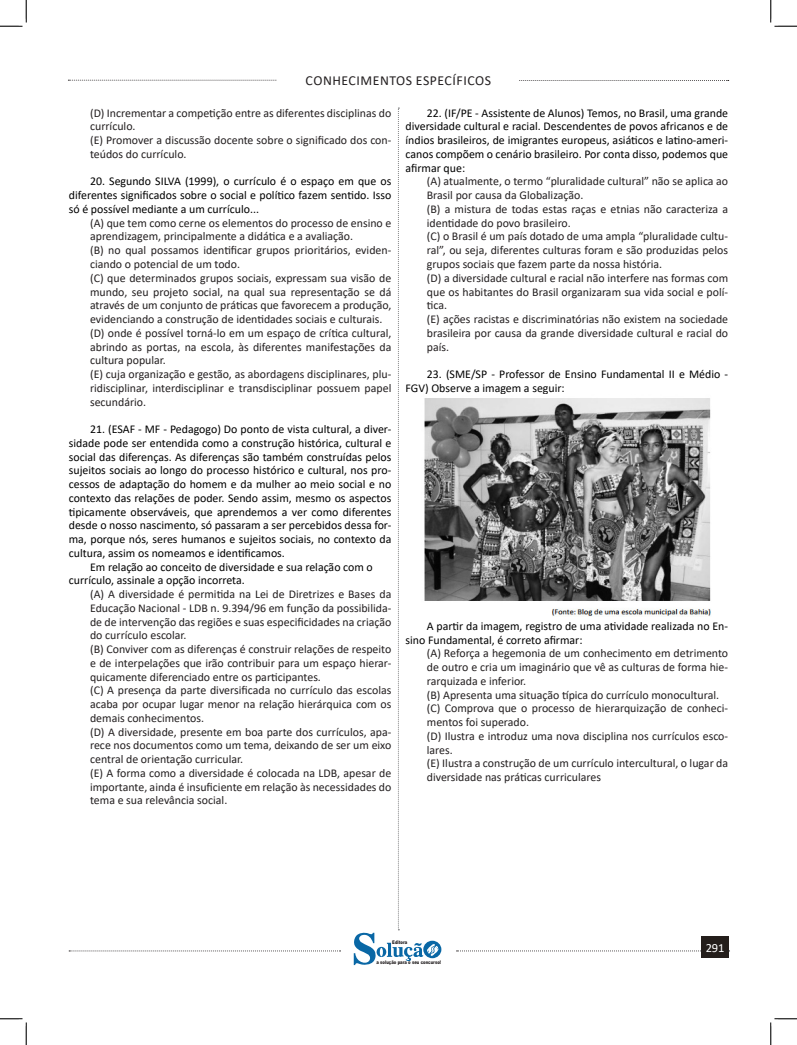
<style>
.page{position:relative;width:797px;height:1045px;background:#fff}
.page>*{position:absolute;margin:0;border:0;box-sizing:border-box;transform-origin:0 0}
.t1{font:13.75px "Calibri";letter-spacing:.04em;color:#231f20}
.t2{font:12.5px "Calibri";color:#fff}
.ALTERNATIVAS{font:11.88px/13.8px "Calibri";color:#231f20;text-align:justify}
.List_Paragraph{font:11.88px/13.8px "Calibri";color:#000;text-align:justify}
.t3{font:900 5px "Arial";color:#231f20;scale:.76 1}
</style>
<div class="page">
<svg style="left:69px;top:950px;width:271px;height:1px"></svg>
<svg style="left:68px;top:80px;width:209px;height:1px"></svg>
<svg style="left:519px;top:80px;width:209px;height:1px"></svg>
<svg style="left:456px;top:950px;width:245px;height:1px"></svg>
<div style="left:701px;top:936px;width:28px;height:22px;background:#241e1b"></div>
<svg style="left:354px;top:108px;width:87px;height:857px"></svg>
<img style="left:421px;top:394px;width:290px;height:222px">
<svg style="left:0;top:0;width:27px;height:27px"></svg>
<svg style="left:0;top:1018px;width:27px;height:27px"></svg>
<svg style="left:770px;top:0;width:27px;height:27px"></svg>
<svg style="left:770px;top:1018px;width:27px;height:27px"></svg>
<p class="t1" style="left:305px;top:71px;width:187px">CONHECIMENTOS ESPECÍFICOS</p>
<p class="ALTERNATIVAS" style="left:90px;top:106px;width:303px">(D) Incrementar a competição entre as diferentes disciplinas do currículo.</p>
<p class="ALTERNATIVAS" style="left:90px;top:133px;width:303px">(E) Promover a discussão docente sobre o significado dos con&shy;teúdos do currículo.</p>
<p class="List_Paragraph" style="left:69px;top:174px;width:324px;text-indent:21px">20. Segundo SILVA (1999), o currículo é o espaço em que os diferentes significados sobre o social e político fazem sentido. Isso só é possível mediante a um currículo...</p>
<p class="ALTERNATIVAS" style="left:90px;top:216px;width:303px">(A) que tem como cerne os elementos do processo de ensino e aprendizagem, principalmente a didática e a avaliação.</p>
<p class="ALTERNATIVAS" style="left:90px;top:243px;width:303px">(B) no qual possamos identificar grupos prioritários, eviden&shy;ciando o potencial de um todo.</p>
<p class="ALTERNATIVAS" style="left:90px;top:271px;width:303px">(C) que determinados grupos sociais, expressam sua visão de mundo, seu projeto social, na qual sua representação se dá através de um conjunto de práticas que favorecem a produção, evidenciando a construção de identidades sociais e culturais.</p>
<p class="ALTERNATIVAS" style="left:90px;top:326px;width:303px">(D) onde é possível torná-lo em um espaço de crítica cultural, abrindo as portas, na escola, às diferentes manifestações da cultura popular.</p>
<p class="ALTERNATIVAS" style="left:90px;top:367px;width:303px">(E) cuja organização e gestão, as abordagens disciplinares, plu&shy;ridisciplinar, interdisciplinar e transdisciplinar possuem papel secundário.</p>
<p class="List_Paragraph" style="left:69px;top:422px;width:324px;text-indent:21px">21. (ESAF - MF - Pedagogo) Do ponto de vista cultural, a diver&shy;sidade pode ser entendida como a construção histórica, cultural e social das diferenças. As diferenças são também construídas pelos sujeitos sociais ao longo do processo histórico e cultural, nos pro&shy;cessos de adaptação do homem e da mulher ao meio social e no contexto das relações de poder. Sendo assim, mesmo os aspectos tipicamente observáveis, que aprendemos a ver como diferentes desde o nosso nascimento, só passaram a ser percebidos dessa for&shy;ma, porque nós, seres humanos e sujeitos sociais, no contexto da cultura, assim os nomeamos e identificamos.</p>
<p class="List_Paragraph" style="left:69px;top:559px;width:305px;text-indent:21px">Em relação ao conceito de diversidade e sua relação com o currículo, assinale a opção incorreta.</p>
<p class="ALTERNATIVAS" style="left:90px;top:587px;width:303px">(A) A diversidade é permitida na Lei de Diretrizes e Bases da Educação Nacional - LDB n. 9.394/96 em função da possibilida&shy;de de intervenção das regiões e suas especificidades na criação do currículo escolar.</p>
<p class="ALTERNATIVAS" style="left:90px;top:642px;width:303px">(B) Conviver com as diferenças é construir relações de respeito e de interpelações que irão contribuir para um espaço hierar&shy;quicamente diferenciado entre os participantes.</p>
<p class="ALTERNATIVAS" style="left:90px;top:683px;width:303px">(C) A presença da parte diversificada no currículo das escolas acaba por ocupar lugar menor na relação hierárquica com os demais conhecimentos.</p>
<p class="ALTERNATIVAS" style="left:90px;top:724px;width:303px">(D) A diversidade, presente em boa parte dos currículos, apa&shy;rece nos documentos como um tema, deixando de ser um eixo central de orientação curricular.</p>
<p class="ALTERNATIVAS" style="left:90px;top:766px;width:303px">(E) A forma como a diversidade é colocada na LDB, apesar de importante, ainda é insuficiente em relação às necessidades do tema e sua relevância social.</p>
<p class="List_Paragraph" style="left:405px;top:106px;width:324px;text-indent:21px">22. (IF/PE - Assistente de Alunos) Temos, no Brasil, uma grande diversidade cultural e racial. Descendentes de povos africanos e de índios brasileiros, de imigrantes europeus, asiáticos e latino-ameri&shy;canos compõem o cenário brasileiro. Por conta disso, podemos que afirmar que:</p>
<p class="ALTERNATIVAS" style="left:427px;top:174px;width:303px">(A) atualmente, o termo “pluralidade cultural” não se aplica ao<br>Brasil por causa da Globalização.</p>
<p class="ALTERNATIVAS" style="left:427px;top:202px;width:303px">(B) a mistura de todas estas raças e etnias não caracteriza a identidade do povo brasileiro.</p>
<p class="ALTERNATIVAS" style="left:427px;top:229px;width:303px">(C) o Brasil é um país dotado de uma ampla “pluralidade cultu&shy;ral”, ou seja, diferentes culturas foram e são produzidas pelos grupos sociais que fazem parte da nossa história.</p>
<p class="ALTERNATIVAS" style="left:427px;top:271px;width:303px">(D) a diversidade cultural e racial não interfere nas formas com que os habitantes do Brasil organizaram sua vida social e polí&shy;tica.</p>
<p class="ALTERNATIVAS" style="left:427px;top:312px;width:303px">(E) ações racistas e discriminatórias não existem na sociedade brasileira por causa da grande diversidade cultural e racial do país.</p>
<p class="List_Paragraph" style="left:405px;top:367px;width:324px;text-indent:21px">23. (SME/SP - Professor de Ensino Fundamental II e Médio -<br>FGV) Observe a imagem a seguir:</p>
<p class="List_Paragraph" style="left:405px;top:619px;width:324px;text-indent:21px">A partir da imagem, registro de uma atividade realizada no En&shy;sino Fundamental, é correto afirmar:</p>
<p class="ALTERNATIVAS" style="left:427px;top:646px;width:303px">(A) Reforça a hegemonia de um conhecimento em detrimento de outro e cria um imaginário que vê as culturas de forma hie&shy;rarquizada e inferior.</p>
<p class="ALTERNATIVAS" style="left:427px;top:687px;width:294px">(B) Apresenta uma situação típica do currículo monocultural.</p>
<p class="ALTERNATIVAS" style="left:427px;top:701px;width:303px">(C) Comprova que o processo de hierarquização de conheci&shy;mentos foi superado.</p>
<p class="ALTERNATIVAS" style="left:427px;top:729px;width:303px">(D) Ilustra e introduz uma nova disciplina nos currículos esco&shy;lares.</p>
<p class="ALTERNATIVAS" style="left:427px;top:756px;width:303px">(E) Ilustra a construção de um currículo intercultural, o lugar da diversidade nas práticas curriculares</p>
<p class="t3" style="left:392px;top:939px;width:21px">Editora</p>
<p class="t3" style="left:376px;top:959px;width:86px">a solução para o seu concurso!</p>
<p class="t2" style="left:706px;top:939px;width:20px">291</p>
</div>
